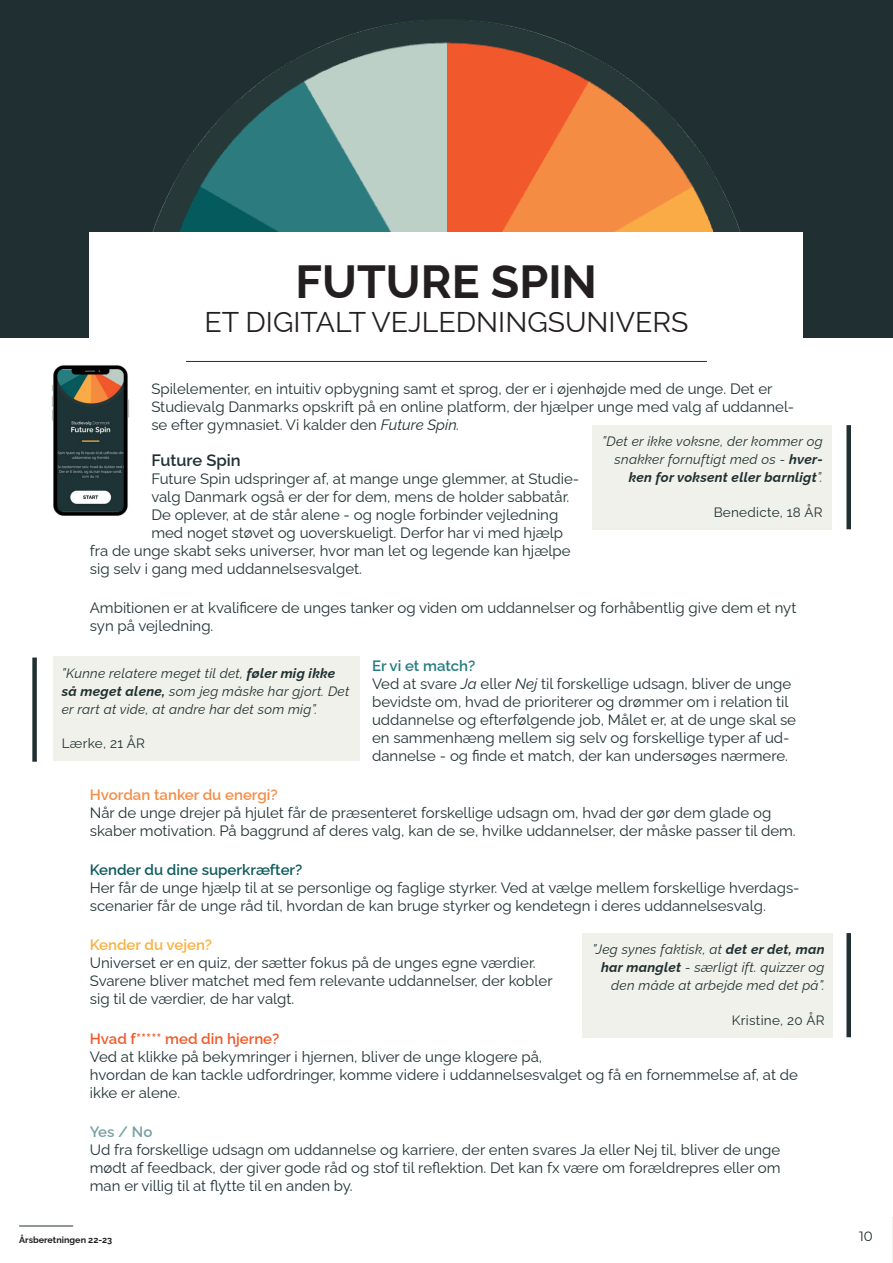
<style>
.page{position:relative;width:893px;height:1263px;background:#fff}
.page>*{position:absolute;margin:0;border:0;box-sizing:border-box;transform-origin:0 0}
.t1{font:700 46.5px "Raleway";color:#231f20}
.t2{font:28.5px "Raleway";color:#231f20}
.t3{font:600 16.5px "Raleway";color:#203032}
.t4{font:15px/18px "Raleway";color:#203032}
.t5{font:600 15px "Raleway";color:#0f5b5d}
.t6{font:600 15px "Raleway";color:#f15929}
.t7{font:600 15px "Raleway";color:#f68c45}
.t8{font:600 15px "Raleway";color:#fbb03f}
.t9{font:600 15px "Raleway";color:#76a0a3}
.t10{font:italic 13.5px/18px "Raleway";letter-spacing:.02em;color:#203032;text-align:right}
.t11{font:13.5px "Raleway";letter-spacing:.02em;color:#203032}
.t12{font:13.5px "Montserrat";color:#203032}
.t13{font:700 9px "Raleway";color:#231f20}
.s1{font-style:italic}
.s2{font-weight:600;color:#247c7f}
.s3{font-weight:700}
</style>
<div class="page">
<hr style="left:19px;top:1226px;width:54px;height:1px;background:#203032">
<div style="left:0;top:0;width:893px;height:337px;background:#203032"></div>
<img style="left:137px;top:20px;width:619px;height:213px">
<div style="left:90px;top:233px;width:713px;height:304px;background:#fff"></div>
<hr style="left:186px;top:361px;width:521px;height:1px;background:#203032">
<img style="left:52px;top:365px;width:77px;height:151px">
<div style="left:53px;top:656px;width:306px;height:105px;background:#f1f1eb"></div>
<div style="left:32px;top:657px;width:5px;height:105px;background:#203032"></div>
<div style="left:583px;top:933px;width:250px;height:104px;background:#f1f1eb"></div>
<div style="left:846px;top:933px;width:5px;height:104px;background:#203032"></div>
<div style="left:592px;top:425px;width:239px;height:104px;background:#f1f1eb"></div>
<div style="left:846px;top:425px;width:5px;height:104px;background:#203032"></div>
<hr style="left:892px;top:1217px;width:1px;height:46px;background:#f1f1eb">
<h1 class="t1" style="left:296px;top:244px;width:303px">FUTURE SPIN</h1>
<h2 class="t2" style="left:204px;top:299px;width:485px">ET DIGITALT VEJLEDNINGSUNIVERS</h2>
<p class="t4" style="left:151px;top:378px;width:644px">Spilelementer, en intuitiv opbygning samt et sprog, der er i øjenhøjde med de unge. Det er<br>Studievalg Danmarks opskrift på en online platform, der hjælper unge med valg af uddannel&shy;se efter gymnasiet. Vi kalder den <span class="s1">Future Spin.</span></p>
<p class="t3" style="left:151px;top:447px;width:91px">Future Spin</p>
<p class="t4" style="left:151px;top:468px;width:429px">Future Spin udspringer af, at mange unge glemmer, at Studie-</p>
<p class="t4" style="left:151px;top:486px;width:419px">valg Danmark også er der for dem, mens de holder sabbatår.</p>
<p class="t4" style="left:151px;top:504px;width:408px">De oplever, at de står alene - og nogle forbinder vejledning</p>
<p class="t4" style="left:151px;top:522px;width:413px">med noget støvet og uoverskueligt. Derfor har vi med hjælp</p>
<p class="t4" style="left:90px;top:540px;width:482px">fra de unge skabt seks universer, hvor man let og legende kan hjælpe</p>
<p class="t4" style="left:90px;top:558px;width:274px">sig selv i gang med uddannelsesvalget.</p>
<p class="t4" style="left:90px;top:597px;width:708px">Ambitionen er at kvalificere de unges tanker og viden om uddannelser og forhåbentlig give dem et nyt syn på vejledning.</p>
<p class="t4" style="left:372px;top:655px;width:425px"><span class="s2">Er vi et match?<br></span>Ved at svare <span class="s1">Ja</span> eller <span class="s1">Nej</span> til forskellige udsagn, bliver de unge bevidste om, hvad de prioriterer og drømmer om i relation til uddannelse og efterfølgende job, Målet er, at de unge skal se en sammenhæng mellem sig selv og forskellige typer af ud&shy;dannelse - og finde et match, der kan undersøges nærmere.</p>
<p class="t7" style="left:90px;top:782px;width:189px">Hvordan tanker du energi?</p>
<p class="t4" style="left:90px;top:802px;width:707px">Når de unge drejer på hjulet får de præsenteret forskellige udsagn om, hvad der gør dem glade og skaber motivation. På baggrund af deres valg, kan de se, hvilke uddannelser, der måske passer til dem.</p>
<p class="t5" style="left:90px;top:858px;width:214px">Kender du dine superkræfter?</p>
<p class="t4" style="left:90px;top:877px;width:711px">Her får de unge hjælp til at se personlige og faglige styrker. Ved at vælge mellem forskellige hverdags&shy;scenarier får de unge råd til, hvordan de kan bruge styrker og kendetegn i deres uddannelsesvalg.</p>
<p class="t8" style="left:90px;top:933px;width:124px">Kender du vejen?</p>
<p class="t4" style="left:90px;top:952px;width:464px">Universet er en quiz, der sætter fokus på de unges egne værdier.<br>Svarene bliver matchet med fem relevante uddannelser, der kobler sig til de værdier, de har valgt.</p>
<p class="t6" style="left:90px;top:1026px;width:191px">Hvad f***** med din hjerne?</p>
<p class="t4" style="left:90px;top:1046px;width:710px">Ved at klikke på bekymringer i hjernen, bliver de unge klogere på,<br>hvordan de kan tackle udfordringer, komme videre i uddannelsesvalget og få en fornemmelse af, at de ikke er alene.</p>
<p class="t9" style="left:90px;top:1119px;width:64px">Yes / No</p>
<p class="t4" style="left:90px;top:1139px;width:692px;text-align:justify">Ud fra forskellige udsagn om uddannelse og karriere, der enten svares Ja eller Nej til, bliver de unge mødt af feedback, der giver gode råd og stof til reflektion. Det kan fx være om forældrepres eller om man er villig til at flytte til en anden by.</p>
<p class="t10" style="left:602px;top:431px;width:222px">”Det er ikke voksne, der kommer og snakker fornuftigt med os - <span class="s3">hver&shy;ken for voksent eller barnligt</span>”.</p>
<p class="t11" style="left:714px;top:501px;width:111px">Benedicte, 18 ÅR</p>
<p class="t10" style="left:62px;top:662px;width:289px;text-align:left">”Kunne relatere meget til det, <span class="s3">føler mig ikke så meget alene,</span> som jeg måske har gjort. Det er rart at vide, at andre har det som mig”.</p>
<p class="t11" style="left:62px;top:733px;width:85px">Lærke, 21 ÅR</p>
<p class="t10" style="left:593px;top:939px;width:233px">”Jeg synes faktisk, at <span class="s3">det er det, man har manglet</span> - særligt ift. quizzer og den måde at arbejde med det på”.</p>
<p class="t11" style="left:732px;top:1009px;width:94px">Kristine, 20 ÅR</p>
<p class="t13" style="left:19px;top:1232px;width:95px">Årsberetningen 22-23</p>
<p class="t12" style="left:859px;top:1227px;width:15px">10</p>
</div>
